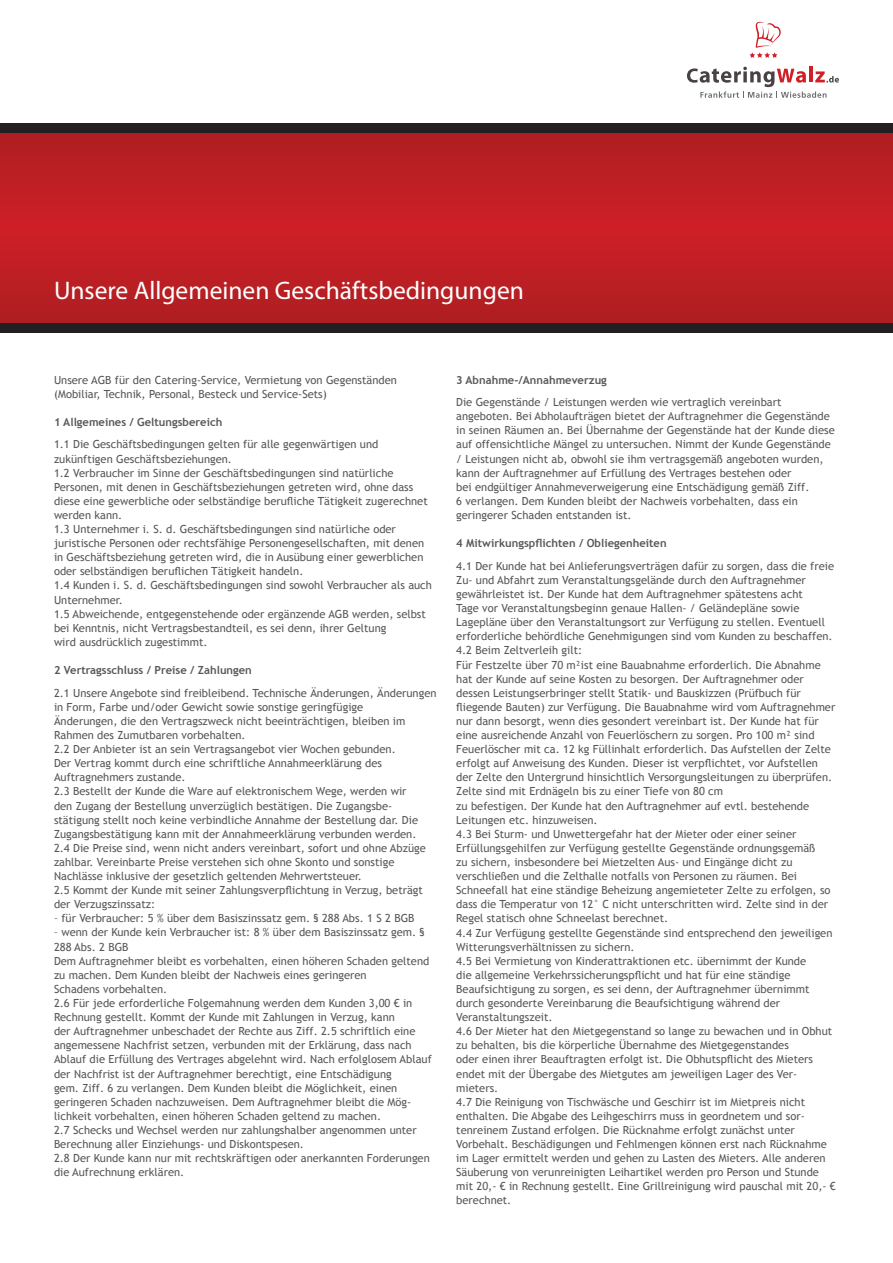
<style>
.page{position:relative;width:893px;height:1263px;background:#fff}
.page>*{position:absolute;margin:0;border:0;box-sizing:border-box;transform-origin:0 0}
.t1{font:25.5px "Myriad Pro";color:#fff}
.t2{font:11.1px/14.1px "Trebuchet MS";color:#57585a}
.t3{font:700 11.1px "Trebuchet MS";color:#57585a}
</style>
<div class="page">
<svg style="left:0;top:133px;width:893px;height:191px;background:#bc1e23"></svg>
<div style="left:0;top:124px;width:893px;height:9px;background:#231f20"></div>
<div style="left:0;top:324px;width:893px;height:9px;background:#231f20"></div>
<svg style="left:687px;top:67px;width:152px;height:31px"></svg>
<svg style="left:749px;top:22px;width:32px;height:36px"></svg>
<h1 class="t1" style="left:54px;top:275px;width:471px">Unsere Allgemeinen Geschäftsbedingungen</h1>
<p class="t2" style="left:54px;top:373px;width:344px">Unsere AGB für den Catering-Service, Vermietung von Gegenständen (Mobiliar, Technik, Personal, Besteck und Service-Sets)</p>
<p class="t3" style="left:54px;top:415px;width:170px">1 Allgemeines / Geltungsbereich</p>
<p class="t2" style="left:54px;top:438px;width:379px">1.1 Die Geschäftsbedingungen gelten für alle gegenwärtigen und zukünftigen Geschäftsbeziehungen.<br>1.2 Verbraucher im Sinne der Geschäftsbedingungen sind natürliche Personen, mit denen in Geschäftsbeziehungen getreten wird, ohne dass diese eine gewerbliche oder selbständige berufliche Tätigkeit zugerechnet werden kann.<br>1.3 Unternehmer i. S. d. Geschäftsbedingungen sind natürliche oder juristische Personen oder rechtsfähige Personengesellschaften, mit denen in Geschäftsbeziehung getreten wird, die in Ausübung einer gewerblichen oder selbständigen beruflichen Tätigkeit handeln.<br>1.4 Kunden i. S. d. Geschäftsbedingungen sind sowohl Verbraucher als auch Unternehmer.<br>1.5 Abweichende, entgegenstehende oder ergänzende AGB werden, selbst bei Kenntnis, nicht Vertragsbestandteil, es sei denn, ihrer Geltung<br>wird ausdrücklich zugestimmt.</p>
<p class="t3" style="left:54px;top:663px;width:199px">2 Vertragsschluss / Preise / Zahlungen</p>
<p class="t2" style="left:54px;top:686px;width:384px">2.1 Unsere Angebote sind freibleibend. Technische Änderungen, Änderungen in Form, Farbe und/oder Gewicht sowie sonstige geringfügige<br>Änderungen, die den Vertragszweck nicht beeinträchtigen, bleiben im Rahmen des Zumutbaren vorbehalten.<br>2.2 Der Anbieter ist an sein Vertragsangebot vier Wochen gebunden.<br>Der Vertrag kommt durch eine schriftliche Annahmeerklärung des Auftragnehmers zustande.<br>2.3 Bestellt der Kunde die Ware auf elektronischem Wege, werden wir<br>den Zugang der Bestellung unverzüglich bestätigen. Die Zugangsbe&shy;stätigung stellt noch keine verbindliche Annahme der Bestellung dar. Die Zugangsbestätigung kann mit der Annahmeerklärung verbunden werden.<br>2.4 Die Preise sind, wenn nicht anders vereinbart, sofort und ohne Abzüge zahlbar. Vereinbarte Preise verstehen sich ohne Skonto und sonstige Nachlässe inklusive der gesetzlich geltenden Mehrwertsteuer.<br>2.5 Kommt der Kunde mit seiner Zahlungsverpflichtung in Verzug, beträgt der Verzugszinssatz:</p>
<p class="t2" style="left:54px;top:911px;width:362px">– für Verbraucher: 5 % über dem Basiszinssatz gem. § 288 Abs. 1 S 2 BGB</p>
<p class="t2" style="left:54px;top:926px;width:379px">– wenn der Kunde kein Verbraucher ist: 8 % über dem Basiszinssatz gem. § 288 Abs. 2 BGB<br>Dem Auftragnehmer bleibt es vorbehalten, einen höheren Schaden geltend zu machen. Dem Kunden bleibt der Nachweis eines geringeren<br>Schadens vorbehalten.<br>2.6 Für jede erforderliche Folgemahnung werden dem Kunden 3,00 € in Rechnung gestellt. Kommt der Kunde mit Zahlungen in Verzug, kann<br>der Auftragnehmer unbeschadet der Rechte aus Ziff. 2.5 schriftlich eine angemessene Nachfrist setzen, verbunden mit der Erklärung, dass nach Ablauf die Erfüllung des Vertrages abgelehnt wird. Nach erfolglosem Ablauf der Nachfrist ist der Auftragnehmer berechtigt, eine Entschädigung<br>gem. Ziff. 6 zu verlangen. Dem Kunden bleibt die Möglichkeit, einen geringeren Schaden nachzuweisen. Dem Auftragnehmer bleibt die Mög&shy;lichkeit vorbehalten, einen höheren Schaden geltend zu machen.<br>2.7 Schecks und Wechsel werden nur zahlungshalber angenommen unter Berechnung aller Einziehungs- und Diskontspesen.<br>2.8 Der Kunde kann nur mit rechtskräftigen oder anerkannten Forderungen die Aufrechnung erklären.</p>
<p class="t3" style="left:456px;top:373px;width:152px">3 Abnahme-/Annahmeverzug</p>
<p class="t2" style="left:456px;top:395px;width:380px">Die Gegenstände / Leistungen werden wie vertraglich vereinbart angeboten. Bei Abholaufträgen bietet der Auftragnehmer die Gegenstände in seinen Räumen an. Bei Übernahme der Gegenstände hat der Kunde diese auf offensichtliche Mängel zu untersuchen. Nimmt der Kunde Gegenstände / Leistungen nicht ab, obwohl sie ihm vertragsgemäß angeboten wurden, kann der Auftragnehmer auf Erfüllung des Vertrages bestehen oder<br>bei endgültiger Annahmeverweigerung eine Entschädigung gemäß Ziff.<br>6 verlangen. Dem Kunden bleibt der Nachweis vorbehalten, dass ein geringerer Schaden entstanden ist.</p>
<p class="t3" style="left:456px;top:536px;width:212px">4 Mitwirkungspflichten / Obliegenheiten</p>
<p class="t2" style="left:456px;top:559px;width:381px">4.1 Der Kunde hat bei Anlieferungsverträgen dafür zu sorgen, dass die freie Zu- und Abfahrt zum Veranstaltungsgelände durch den Auftragnehmer gewährleistet ist. Der Kunde hat dem Auftragnehmer spätestens acht<br>Tage vor Veranstaltungsbeginn genaue Hallen- / Geländepläne sowie Lagepläne über den Veranstaltungsort zur Verfügung zu stellen. Eventuell erforderliche behördliche Genehmigungen sind vom Kunden zu beschaffen.<br>4.2 Beim Zeltverleih gilt:<br>Für Festzelte über 70 m²ist eine Bauabnahme erforderlich. Die Abnahme hat der Kunde auf seine Kosten zu besorgen. Der Auftragnehmer oder dessen Leistungserbringer stellt Statik- und Bauskizzen (Prüfbuch für fliegende Bauten) zur Verfügung. Die Bauabnahme wird vom Auftragnehmer nur dann besorgt, wenn dies gesondert vereinbart ist. Der Kunde hat für eine ausreichende Anzahl von Feuerlöschern zu sorgen. Pro 100 m² sind Feuerlöscher mit ca. 12 kg Füllinhalt erforderlich. Das Aufstellen der Zelte erfolgt auf Anweisung des Kunden. Dieser ist verpflichtet, vor Aufstellen der Zelte den Untergrund hinsichtlich Versorgungsleitungen zu überprüfen.<br>Zelte sind mit Erdnägeln bis zu einer Tiefe von 80 cm<br>zu befestigen. Der Kunde hat den Auftragnehmer auf evtl. bestehende Leitungen etc. hinzuweisen.<br>4.3 Bei Sturm- und Unwettergefahr hat der Mieter oder einer seiner Erfüllungsgehilfen zur Verfügung gestellte Gegenstände ordnungsgemäß<br>zu sichern, insbesondere bei Mietzelten Aus- und Eingänge dicht zu verschließen und die Zelthalle notfalls von Personen zu räumen. Bei Schneefall hat eine ständige Beheizung angemieteter Zelte zu erfolgen, so dass die Temperatur von 12° C nicht unterschritten wird. Zelte sind in der Regel statisch ohne Schneelast berechnet.<br>4.4 Zur Verfügung gestellte Gegenstände sind entsprechend den jeweiligen Witterungsverhältnissen zu sichern.<br>4.5 Bei Vermietung von Kinderattraktionen etc. übernimmt der Kunde<br>die allgemeine Verkehrssicherungspflicht und hat für eine ständige Beaufsichtigung zu sorgen, es sei denn, der Auftragnehmer übernimmt durch gesonderte Vereinbarung die Beaufsichtigung während der Veranstaltungszeit.<br>4.6 Der Mieter hat den Mietgegenstand so lange zu bewachen und in Obhut zu behalten, bis die körperliche Übernahme des Mietgegenstandes<br>oder einen ihrer Beauftragten erfolgt ist. Die Obhutspflicht des Mieters endet mit der Übergabe des Mietgutes am jeweiligen Lager des Ver&shy;mieters.<br>4.7 Die Reinigung von Tischwäsche und Geschirr ist im Mietpreis nicht enthalten. Die Abgabe des Leihgeschirrs muss in geordnetem und sor&shy;tenreinem Zustand erfolgen. Die Rücknahme erfolgt zunächst unter Vorbehalt. Beschädigungen und Fehlmengen können erst nach Rücknahme im Lager ermittelt werden und gehen zu Lasten des Mieters. Alle anderen Säuberung von verunreinigten Leihartikel werden pro Person und Stunde mit 20,- € in Rechnung gestellt. Eine Grillreinigung wird pauschal mit 20,- € berechnet.</p>
</div>
